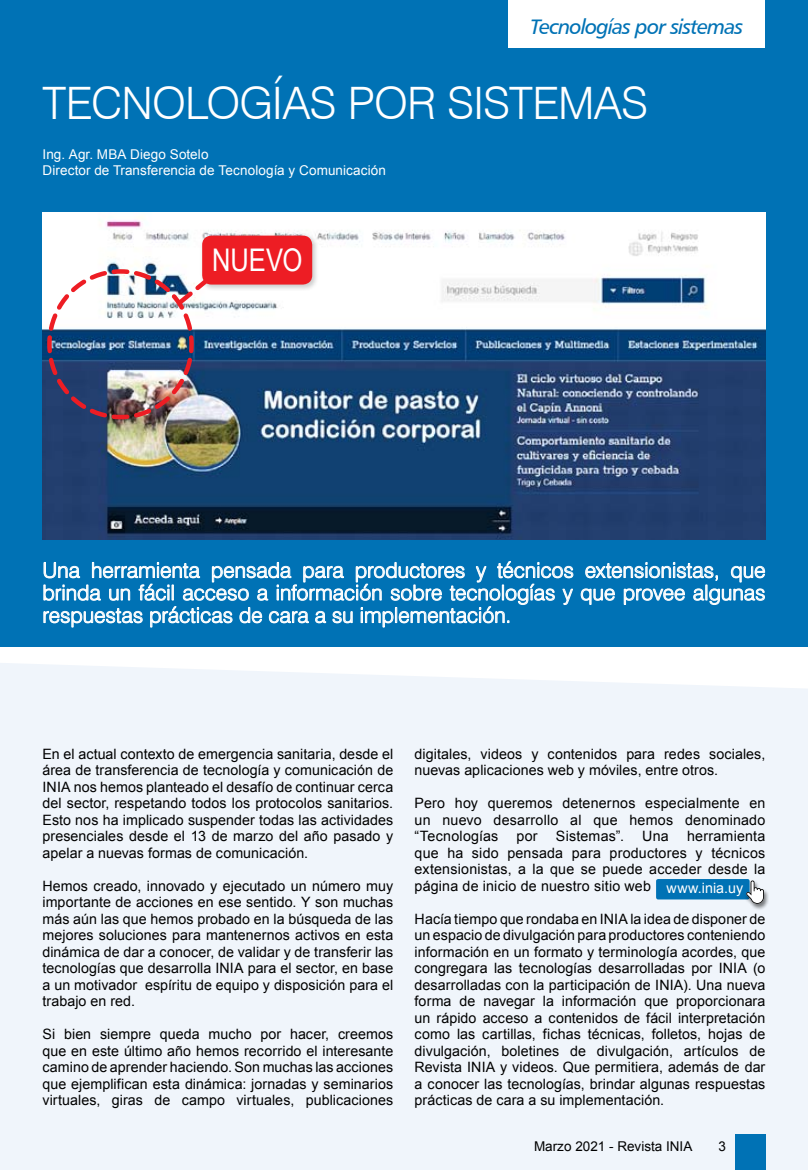
<style>
.page{position:relative;width:808px;height:1170px;background:#fff}
.page>*{position:absolute;margin:0;border:0;box-sizing:border-box;transform-origin:0 0}
.t1{font:300 44.7px "Swiss 721 BT";letter-spacing:-.015em;color:#fff}
.t2{font:31.2px "Arial Narrow";color:#fff}
.t3{font:300 21px/22.5px "Swiss 721 BT";letter-spacing:.005em;color:#fff;text-align:justify}
.t4{font:21px "Humanist 777 BT Italic B";letter-spacing:-.05em;color:#0072b5}
.t5{font:14.25px/16.5px "Arial";letter-spacing:.005em;color:#000;text-align:justify}
.t6{font:14.25px "Arial";letter-spacing:.005em;color:#fff}
.t7{font:13.5px/16.2px "Arial";letter-spacing:.01em;color:#fff}
.t8{font:13.5px "Arial";color:#000}
</style>
<div class="page">
<div style="left:0;top:0;width:808px;height:1169px;background:#f0f5fb"></div>
<svg style="left:0;top:646px;width:808px;height:42px;fill:#fff"></svg>
<div style="left:0;top:0;width:808px;height:646px;background:#0072b5"></div>
<div style="left:508px;top:0;width:257px;height:47px;background:#fff"></div>
<div style="left:734px;top:1134px;width:31px;height:35px;background:#0072b5"></div>
<svg style="left:581px;top:562px;width:184px;height:43px"></svg>
<svg style="left:43px;top:561px;width:530px;height:66px"></svg>
<img style="left:43px;top:213px;width:722px;height:326px">
<div style="left:199px;top:232px;width:119px;height:59px;background:#000;opacity:.2"></div>
<div style="left:202px;top:235px;width:110px;height:49px;background:#ed1d24;border-radius:9px"></div>
<img style="left:45px;top:258px;width:187px;height:163px">
<div style="left:656px;top:879px;width:94px;height:20px;background:#0072b5;border-radius:2px"></div>
<div style="left:744px;top:880px;width:25px;height:30px;background:#000;opacity:.5"></div>
<svg style="left:746px;top:880px;width:18px;height:24px"></svg>
<h3 class="t4" style="left:530px;top:13px;width:214px">Tecnologías por sistemas</h3>
<h1 class="t1" style="left:43px;top:76px;width:607px">Tecnologías por Sistemas</h1>
<p class="t7" style="left:43px;top:146px;width:345px">Ing. Agr. MBA Diego Sotelo<br>Director de Transferencia de Tecnología y Comunicación</p>
<h2 class="t2" style="left:212px;top:237px;width:92px">NUEVO</h2>
<h3 class="t3" style="left:43px;top:558px;width:724px">Una herramienta pensada para productores y técnicos extensionistas, que brinda un fácil acceso a información sobre tecnologías y que provee algunas respuestas prácticas de cara a su implementación.</h3>
<p class="t5" style="left:43px;top:745px;width:352px">En el actual contexto de emergencia sanitaria, desde el área de transferencia de tecnología y comunicación de INIA nos hemos planteado el desafío de continuar cerca del sector, respetando todos los protocolos sanitarios.<br>Esto nos ha implicado suspender todas las actividades presenciales desde el 13 de marzo del año pasado y apelar a nuevas formas de comunicación.</p>
<p class="t5" style="left:43px;top:877px;width:352px">Hemos creado, innovado y ejecutado un número muy importante de acciones en ese sentido. Y son muchas más aún las que hemos probado en la búsqueda de las mejores soluciones para mantenernos activos en esta dinámica de dar a conocer, de validar y de transferir las tecnologías que desarrolla INIA para el sector, en base a un motivador espíritu de equipo y disposición para el trabajo en red.</p>
<p class="t5" style="left:43px;top:1026px;width:352px">Si bien siempre queda mucho por hacer, creemos que en este último año hemos recorrido el interesante camino de aprender haciendo. Son muchas las acciones que ejemplifican esta dinámica: jornadas y seminarios virtuales, giras de campo virtuales, publicaciones</p>
<p class="t5" style="left:415px;top:745px;width:352px">digitales, videos y contenidos para redes sociales, nuevas aplicaciones web y móviles, entre otros.</p>
<p class="t5" style="left:415px;top:795px;width:352px">Pero hoy queremos detenernos especialmente en un nuevo desarrollo al que hemos denominado “Tecnologías</p>
<p class="t5" style="left:517px;top:828px;width:23px">por</p>
<p class="t5" style="left:556px;top:828px;width:70px">Sistemas”.</p>
<p class="t5" style="left:642px;top:828px;width:28px">Una</p>
<p class="t5" style="left:415px;top:828px;width:352px;text-indent:272px">herramienta que ha sido pensada para productores y técnicos extensionistas, a la que se puede acceder desde la página de inicio de nuestro sitio web</p>
<p class="t5" style="left:415px;top:910px;width:352px">Hacía tiempo que rondaba en INIA la idea de disponer de un espacio de divulgación para productores conteniendo información en un formato y terminología acordes, que congregara las tecnologías desarrolladas por INIA (o desarrolladas con la participación de INIA). Una nueva forma de navegar la información que proporcionara un rápido acceso a contenidos de fácil interpretación como las cartillas, fichas técnicas, folletos, hojas de divulgación, boletines de divulgación, artículos de Revista INIA y videos. Que permitiera, además de dar a conocer las tecnologías, brindar algunas respuestas prácticas de cara a su implementación.</p>
<p class="t6" style="left:666px;top:878px;width:78px">www.inia.uy</p>
<p class="t8" style="left:534px;top:1137px;width:160px">Marzo 2021 - Revista INIA</p>
<p class="t8" style="left:718px;top:1137px;width:9px">3</p>
</div>
